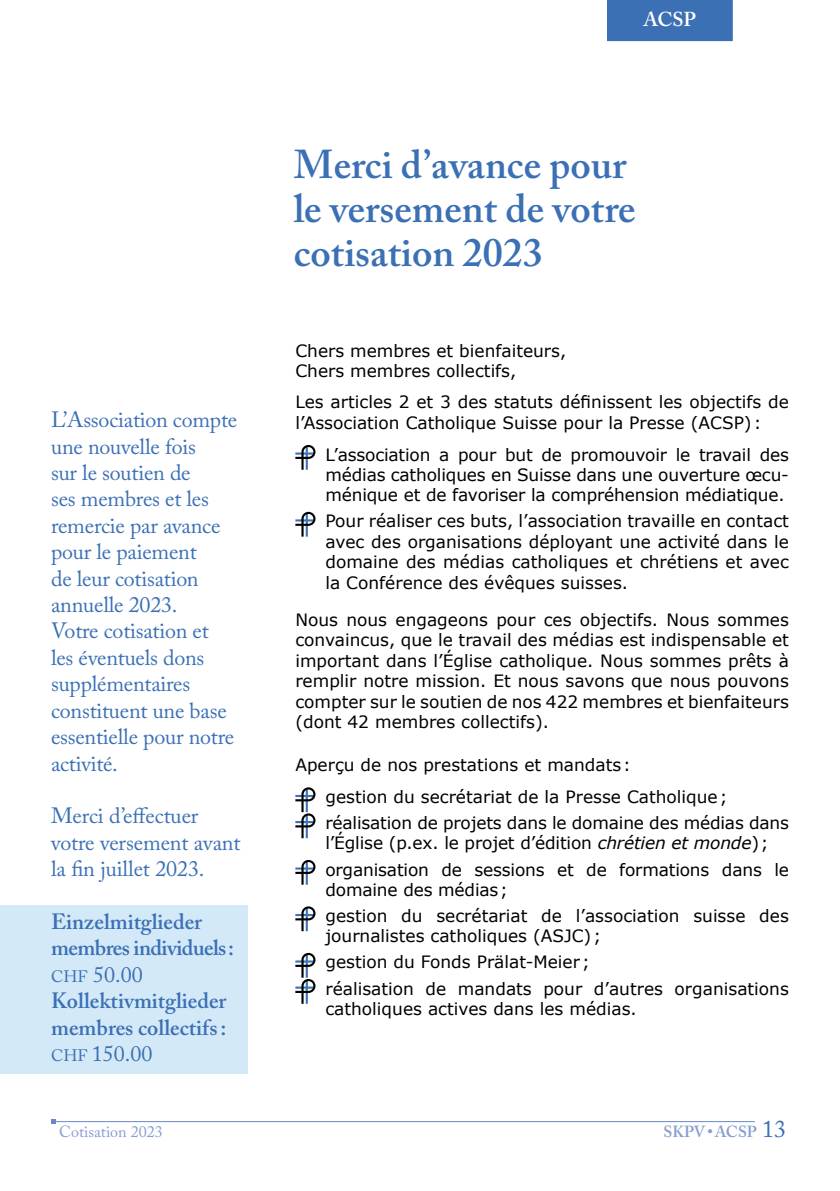
<style>
.page{position:relative;width:840px;height:1191px;background:#fff}
.page>*{position:absolute;margin:0;border:0;box-sizing:border-box;transform-origin:0 0}
.t1{font:600 40px/44px "Adobe Caslon Pro";color:#3b70b5}
.t2{font:22px/26.4px "Adobe Caslon Pro";letter-spacing:-.01em;color:#3b70b5}
.t3{font:600 22px/26.4px "Adobe Caslon Pro";color:#3b70b5}
.t4{font:600 20px "Adobe Caslon Pro";color:#fff}
.t5{font:17px/20.4px "Verdana";color:#000}
.t6{font:16px "Adobe Caslon Pro";color:#889ed0}
.t7{font:600 16px "Adobe Caslon Pro";color:#889ed0}
.s1{font-weight:400;font-size:16.4px}
.s2{font-weight:400}
.s3{font-style:italic}
.s4{font-weight:400;font-size:24px;color:#3b70b5}
</style>
<div class="page">
<hr style="left:53px;top:1121px;width:701px;height:1px;background:#6989c4">
<svg style="left:51px;top:1119px;width:4px;height:4px"></svg>
<div style="left:607px;top:0;width:124px;height:41px;background:#3b70b5"></div>
<svg style="left:295px;top:445px;width:20px;height:25px"></svg>
<svg style="left:295px;top:512px;width:20px;height:24px"></svg>
<svg style="left:295px;top:787px;width:20px;height:51px"></svg>
<svg style="left:295px;top:860px;width:20px;height:24px"></svg>
<svg style="left:295px;top:906px;width:20px;height:25px"></svg>
<svg style="left:295px;top:953px;width:20px;height:50px"></svg>
<div style="left:0;top:905px;width:248px;height:168px;background:#d4e9f8"></div>
<p class="t4" style="left:643px;top:7px;width:54px">ACSP</p>
<p class="t4" style="left:625px;top:7px;width:90px">Chronique</p>
<p class="t4" style="left:623px;top:7px;width:93px">Parte aires</p>
<p class="t4" style="left:642px;top:7px;width:56px">Divers</p>
<p class="t2" style="left:51px;top:406px;width:187px">L’Association compte une nouvelle fois<br>sur le soutien de<br>ses membres et les remercie par avance pour le paiement<br>de leur cotisation annuelle 2023.<br>Votre cotisation et<br>les éventuels dons supplémentaires constituent une base essentielle pour notre activité.</p>
<p class="t2" style="left:51px;top:802px;width:191px">Merci d’effectuer votre versement avant la fin juillet 2023.</p>
<p class="t3" style="left:51px;top:908px;width:184px">Einzelmitglieder membres individuels:<br><span class="s1">CHF</span> <span class="s2">50.00<br></span>Kollektivmitglieder membres collectifs:<br><span class="s1">CHF</span> <span class="s2">150.00</span></p>
<h1 class="t1" style="left:293px;top:143px;width:343px">Merci d’avance pour le versement de votre cotisation 2023</h1>
<p class="t5" style="left:295px;top:340px;width:272px">Chers membres et bienfaiteurs,<br>Chers membres collectifs,</p>
<p class="t5" style="left:295px;top:392px;width:494px">Les articles 2 et 3 des statuts définissent les objectifs de l’Association Catholique Suisse pour la Presse (ACSP) :</p>
<p class="t5" style="left:325px;top:444px;width:465px;text-align:justify">L’association a pour but de promouvoir le travail des médias catholiques en Suisse dans une ouverture œcu&shy;ménique et de favoriser la compréhension médiatique.</p>
<p class="t5" style="left:325px;top:511px;width:465px;text-align:justify">Pour réaliser ces buts, l’association travaille en contact avec des organisations déployant une activité dans le domaine des médias catholiques et chrétiens et avec la Conférence des évêques suisses.</p>
<p class="t5" style="left:295px;top:610px;width:495px;text-align:justify">Nous nous engageons pour ces objectifs. Nous sommes convaincus, que le travail des médias est indispensable et important dans l’Église catholique. Nous sommes prêts à remplir notre mission. Et nous savons que nous pouvons compter sur le soutien de nos 422 membres et bienfaiteurs (dont 42 membres collectifs).</p>
<p class="t5" style="left:325px;top:749px;width:403px;line-height:31.8px;text-indent:-30px">Aperçu de nos prestations et mandats:<br>gestion du secrétariat de la Presse Catholique;</p>
<p class="t5" style="left:325px;top:813px;width:465px">réalisation de projets dans le domaine des médias dans l’Église (p.ex. le projet d’édition <span class="s3">chrétien et monde</span>);</p>
<p class="t5" style="left:325px;top:859px;width:465px">organisation de sessions et de formations dans le domaine des médias;</p>
<p class="t5" style="left:325px;top:906px;width:465px">gestion du secrétariat de l’association suisse des journalistes catholiques (ASJC) ;</p>
<p class="t5" style="left:325px;top:949px;width:465px;line-height:26px">gestion du Fonds Prälat-Meier ;<br>réalisation de mandats pour d’autres organisations</p>
<p class="t5" style="left:325px;top:998px;width:313px">catholiques actives dans les médias.</p>
<p class="t6" style="left:59px;top:1121px;width:105px">Cotisation 2023</p>
<p class="t7" style="left:663px;top:1121px;width:124px">SKPV•ACSP <span class="s4">13</span></p>
</div>
